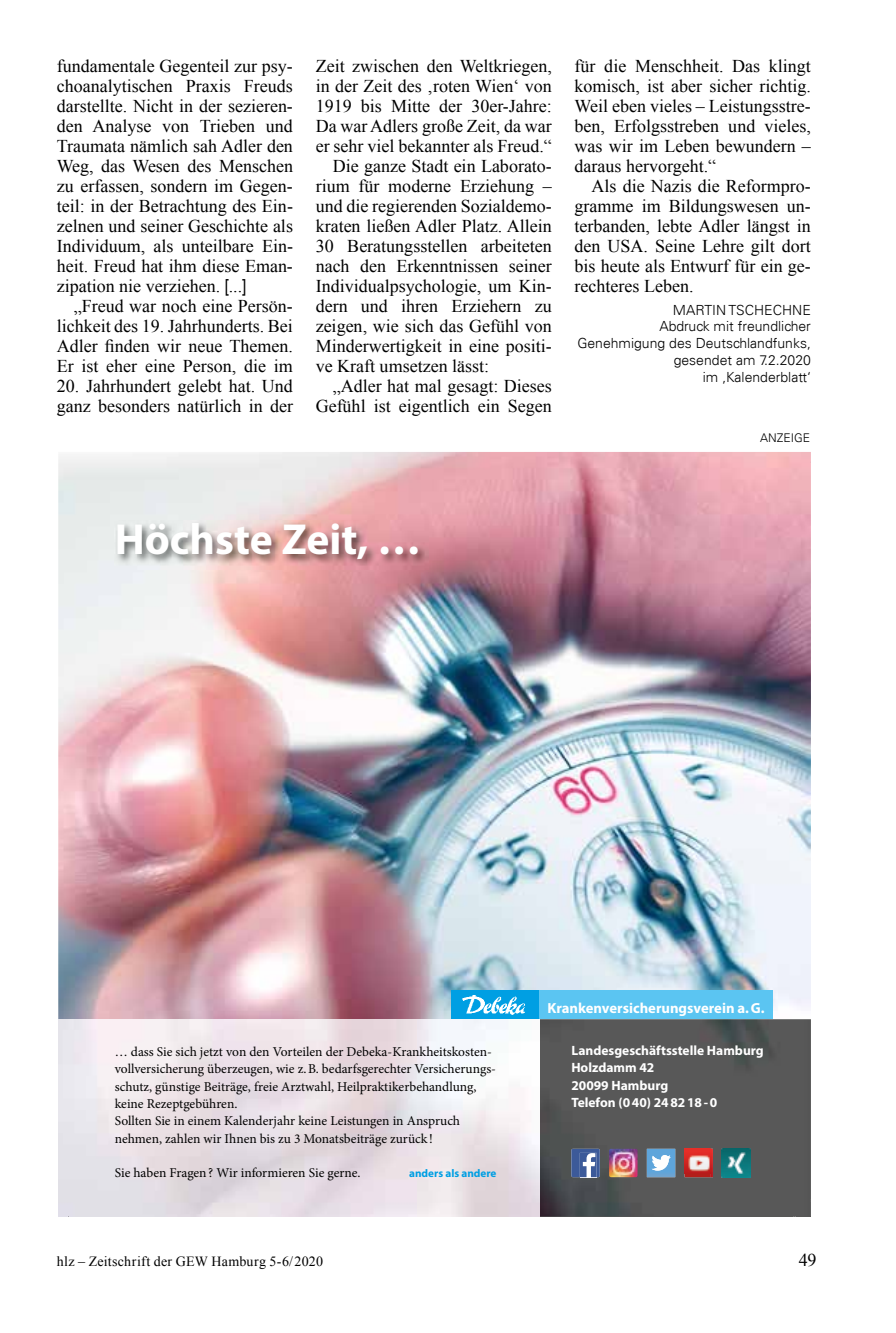
<style>
.page{position:relative;width:896px;height:1333px;background:#fff}
.page>*{position:absolute;margin:0;border:0;box-sizing:border-box;transform-origin:0 0}
.t1{font:700 43.6px "Myriad Pro";color:#fff}
.t2{font:18px/20px "Times New Roman";color:#000;text-align:justify}
.t3{font:700 14.6px "Myriad Pro";color:#fff}
.t4{font:300 14px/16.8px "Univers 45";color:#000;text-align:right}
.t5{font:14px "Times New Roman";letter-spacing:.015em;color:#000}
.t6{font:13.4px/17.4px "Minion Pro";color:#000}
.t7{font:700 13.4px/17.4px "Myriad Pro";color:#fff}
.t8{font:300 12px "Univers 45";color:#000}
.t9{font:700 11.2px "Myriad Pro";color:#009fe3}
.s1{font-family:"Arial Narrow"}
</style>
<div class="page">
<img style="left:58px;top:452px;width:753px;height:764px">
<img style="left:115px;top:520px;width:313px;height:49px">
<hr style="left:539px;top:1216px;width:272px;height:1px;background:#575756">
<img style="left:647px;top:1148px;width:28px;height:29px">
<img style="left:651px;top:1154px;width:20px;height:16px">
<img style="left:609px;top:1148px;width:28px;height:29px">
<img style="left:684px;top:1148px;width:29px;height:29px">
<img style="left:722px;top:1148px;width:28px;height:29px">
<img style="left:571px;top:1148px;width:29px;height:29px">
<svg style="left:580px;top:1152px;width:16px;height:25px"></svg>
<div style="left:451px;top:990px;width:88px;height:29px;background:#009fe3"></div>
<div style="left:539px;top:990px;width:234px;height:29px;background:#5bc5f2"></div>
<img style="left:462px;top:995px;width:64px;height:19px">
<p class="t2" style="left:57px;top:56px;width:238px">fundamentale Gegenteil zur psy&shy;choanalytischen Praxis Freuds darstellte. Nicht in der sezieren&shy;den Analyse von Trieben und Traumata nämlich sah Adler den Weg, das Wesen des Menschen zu erfassen, sondern im Gegen&shy;teil: in der Betrachtung des Ein&shy;zelnen und seiner Geschichte als Individuum, als unteilbare Ein&shy;heit. Freud hat ihm diese Eman&shy;zipation nie verziehen. <span class="s1">[</span>...<span class="s1">]</span></p>
<p class="t2" style="left:57px;top:296px;width:238px;text-indent:17px">„Freud war noch eine Persön&shy;lichkeit des 19. Jahrhunderts. Bei Adler finden wir neue Themen.<br>Er ist eher eine Person, die im</p>
<p class="t2" style="left:57px;top:376px;width:238px">20. Jahrhundert gelebt hat. Und ganz besonders natürlich in der</p>
<p class="t2" style="left:316px;top:56px;width:238px">Zeit zwischen den Weltkriegen,</p>
<p class="t2" style="left:316px;top:76px;width:238px">in der Zeit des ‚roten Wien‘ von</p>
<p class="t2" style="left:316px;top:96px;width:238px">1919 bis Mitte der 30er-Jahre:</p>
<p class="t2" style="left:316px;top:116px;width:238px">Da war Adlers große Zeit, da war</p>
<p class="t2" style="left:316px;top:136px;width:238px">er sehr viel bekannter als Freud.“</p>
<p class="t2" style="left:333px;top:156px;width:221px">Die ganze Stadt ein Laborato-</p>
<p class="t2" style="left:316px;top:176px;width:238px">rium für moderne Erziehung –</p>
<p class="t2" style="left:316px;top:196px;width:238px">und die regierenden Sozialdemo-</p>
<p class="t2" style="left:316px;top:216px;width:238px">kraten ließen Adler Platz. Allein</p>
<p class="t2" style="left:316px;top:236px;width:238px">30 Beratungsstellen arbeiteten</p>
<p class="t2" style="left:316px;top:256px;width:238px">nach den Erkenntnissen seiner</p>
<p class="t2" style="left:316px;top:276px;width:238px">Individualpsychologie, um Kin-</p>
<p class="t2" style="left:316px;top:296px;width:238px">dern und ihren Erziehern zu</p>
<p class="t2" style="left:316px;top:316px;width:238px">zeigen, wie sich das Gefühl von</p>
<p class="t2" style="left:316px;top:336px;width:238px">Minderwertigkeit in eine positi-</p>
<p class="t2" style="left:316px;top:356px;width:175px">ve Kraft umsetzen lässt:</p>
<p class="t2" style="left:333px;top:376px;width:221px">„Adler hat mal gesagt: Dieses</p>
<p class="t2" style="left:316px;top:396px;width:238px">Gefühl ist eigentlich ein Segen</p>
<p class="t2" style="left:574px;top:56px;width:238px">für die Menschheit. Das klingt komisch, ist aber sicher richtig.<br>Weil eben vieles – Leistungsstre&shy;ben, Erfolgsstreben und vieles, was wir im Leben bewundern – daraus hervorgeht.“</p>
<p class="t2" style="left:574px;top:176px;width:238px;text-indent:17px">Als die Nazis die Reformpro&shy;gramme im Bildungswesen un&shy;terbanden, lebte Adler längst in den USA. Seine Lehre gilt dort bis heute als Entwurf für ein ge&shy;rechteres Leben.</p>
<p class="t4" style="left:577px;top:301px;width:235px">MARTIN TSCHECHNE<br>Abdruck mit freundlicher<br>Genehmigung des Deutschlandfunks, gesendet am 7.2.2020<br>im ‚Kalenderblatt‘</p>
<p class="t8" style="left:760px;top:430px;width:52px">ANZEIGE</p>
<h1 class="t1" style="left:115px;top:510px;width:308px">Höchste Zeit, …</h1>
<p class="t6" style="left:115px;top:1042px;width:383px">… dass Sie sich jetzt von den Vorteilen der Debeka-Krankheitskosten&shy;vollversicherung überzeugen, wie z. B. bedarfsgerechter Versicherungs&shy;schutz, günstige Beiträge, freie Arztwahl, Heilpraktiker be handlung, keine Rezeptgebühren.<br>Sollten Sie in einem Kalenderjahr keine Leistungen in Anspruch nehmen, zahlen wir Ihnen bis zu 3 Monatsbeiträge zurück !</p>
<p class="t6" style="left:115px;top:1164px;width:247px">Sie haben Fragen ? Wir informieren Sie gerne.</p>
<p class="t9" style="left:409px;top:1165px;width:89px">anders als andere</p>
<p class="t3" style="left:547px;top:998px;width:219px">Krankenversicherungsverein a. G.</p>
<p class="t7" style="left:571px;top:1041px;width:194px">Landesgeschäftsstelle Hamburg<br>Holzdamm 42<br>20099 Hamburg<br>Telefon (0 40) 24 82 18 - 0</p>
<p class="t5" style="left:57px;top:1251px;width:268px">hlz – Zeitschrift der GEW Hamburg 5-6/2020</p>
<p class="t2" style="left:799px;top:1249px;width:19px">49</p>
</div>
